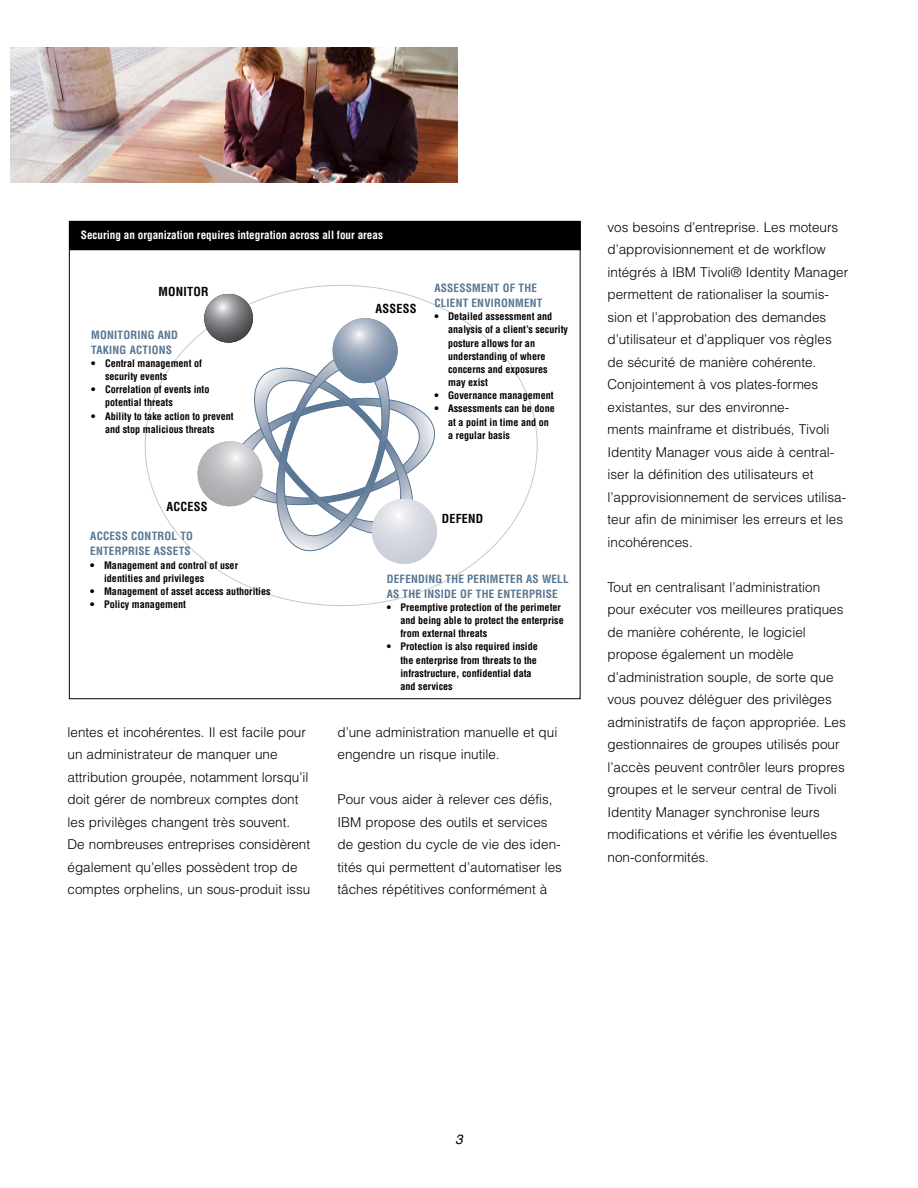
<style>
.page{position:relative;width:918px;height:1188px;background:#fff}
.page>*{position:absolute;margin:0;border:0;box-sizing:border-box;transform-origin:0 0}
.t1{font:300 13.5px/22.5px "Helvetica";color:#000}
.t2{font:700 condensed 12.15px "Helvetica";letter-spacing:.02em;color:#000}
.t3{font:700 condensed 11.1px/15.1px "Helvetica";letter-spacing:.02em;color:#567693}
.t4{font:700 condensed 11.1px "Helvetica";color:#fff}
.t5{font:700 condensed 10.2px/13.2px "Helvetica";color:#000}
</style>
<div class="page">
<div style="left:71px;top:223px;width:507px;height:27px;background:#000"></div>
<svg style="left:204px;top:294px;width:49px;height:49px"></svg>
<svg style="left:195px;top:316px;width:242px;height:250px"></svg>
<img style="left:10px;top:47px;width:447px;height:135px">
<p class="t4" style="left:81px;top:228px;width:304px">Securing an organization requires integration across all four areas</p>
<p class="t2" style="left:159px;top:284px;width:52px">MONITOR</p>
<p class="t3" style="left:91px;top:327px;width:88px">MONITORING AND<br>TAKING ACTIONS</p>
<p class="t5" style="left:105px;top:357px;width:98px;text-indent:-14px">• Central management of security events</p>
<p class="t5" style="left:105px;top:383px;width:106px;text-indent:-14px">• Correlation of events into potential threats</p>
<p class="t5" style="left:91px;top:409px;width:144px;text-align:center">• Ability to take action to prevent and stop malicious threats</p>
<p class="t2" style="left:376px;top:301px;width:43px">ASSESS</p>
<p class="t3" style="left:434px;top:280px;width:110px">ASSESSMENT OF THE<br>CLIENT ENVIRONMENT</p>
<p class="t5" style="left:448px;top:310px;width:121px;text-indent:-14px">• Detailed assessment and analysis of a client’s security posture allows for an understanding of where concerns and exposures<br>may exist</p>
<p class="t5" style="left:434px;top:389px;width:121px">• Governance management</p>
<p class="t5" style="left:448px;top:402px;width:108px;text-indent:-14px">• Assessments can be done at a point in time and on a regular basis</p>
<p class="t2" style="left:166px;top:499px;width:43px">ACCESS</p>
<p class="t2" style="left:442px;top:511px;width:43px">DEFEND</p>
<p class="t3" style="left:90px;top:528px;width:104px">ACCESS CONTROL TO<br>ENTERPRISE ASSETS</p>
<p class="t5" style="left:104px;top:558px;width:136px;text-indent:-14px">• Management and control of user identities and privileges</p>
<p class="t5" style="left:90px;top:585px;width:182px">• Management of asset access authorities</p>
<p class="t5" style="left:90px;top:598px;width:97px">• Policy management</p>
<p class="t1" style="left:68px;top:721px;width:244px">lentes et incohérentes. Il est facile pour un administrateur de manquer une attribution groupée, notamment lorsqu’il doit gérer de nombreux comptes dont les privilèges changent très souvent.<br>De nombreuses entreprises considèrent également qu’elles possèdent trop de comptes orphelins, un sous-produit issu</p>
<p class="t3" style="left:387px;top:571px;width:183px">DEFENDING THE PERIMETER AS WELL<br>AS THE INSIDE OF THE ENTERPRISE</p>
<p class="t5" style="left:400px;top:601px;width:165px;text-indent:-14px">• Preemptive protection of the perimeter and being able to protect the enterprise from external threats</p>
<p class="t5" style="left:400px;top:640px;width:139px;text-indent:-14px">• Protection is also required inside the enterprise from threats to the infrastructure, confidential data and services</p>
<p class="t1" style="left:338px;top:721px;width:221px">d’une administration manuelle et qui engendre un risque inutile.</p>
<p class="t1" style="left:338px;top:788px;width:226px">Pour vous aider à relever ces défis, IBM propose des outils et services de gestion du cycle de vie des iden&shy;tités qui permettent d’automatiser les tâches répétitives conformément à</p>
<p class="t1" style="left:608px;top:216px;width:242px">vos besoins d’entreprise. Les moteurs d’approvisionnement et de workflow intégrés à IBM Tivoli® Identity Manager permettent de rationaliser la soumis&shy;sion et l’approbation des demandes d’utilisateur et d’appliquer vos règles de sécurité de manière cohérente.<br>Conjointement à vos plates-formes existantes, sur des environne-<br>ments mainframe et distribués, Tivoli Identity Manager vous aide à central&shy;iser la définition des utilisateurs et l’approvisionnement de services utilisa&shy;teur afin de minimiser les erreurs et les incohérences.</p>
<p class="t1" style="left:608px;top:576px;width:240px">Tout en centralisant l’administration pour exécuter vos meilleures pratiques de manière cohérente, le logiciel propose également un modèle d’administration souple, de sorte que vous pouvez déléguer des privilèges administratifs de façon appropriée. Les gestionnaires de groupes utilisés pour l’accès peuvent contrôler leurs propres groupes et le serveur central de Tivoli Identity Manager synchronise leurs modifications et vérifie les éventuelles non-conformités.</p>
</div>
